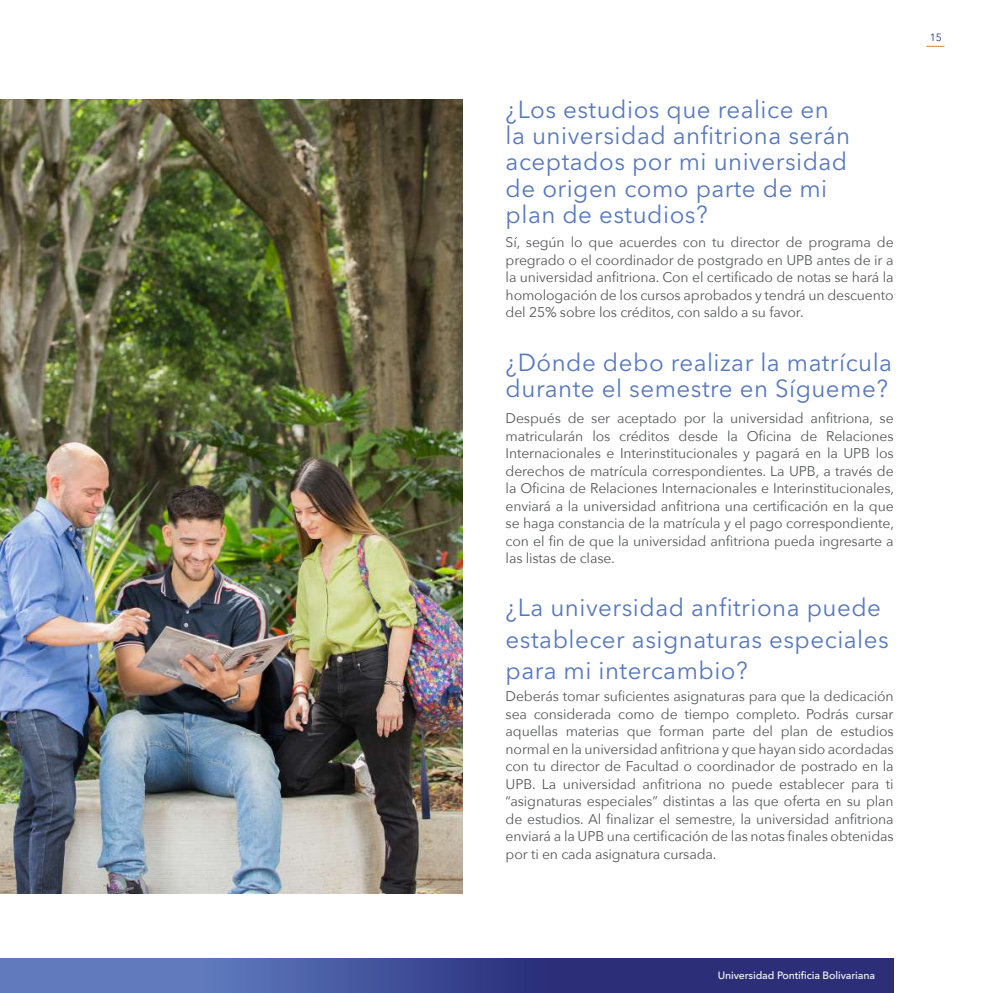
<style>
.page{position:relative;width:993px;height:993px;background:#fff}
.page>*{position:absolute;margin:0;border:0;box-sizing:border-box;transform-origin:0 0}
.t1{font:24.5px/26.2px "Avenir Next LT Pro";letter-spacing:.02em;color:#5778bd}
.t2{font:14px/17.5px "Avenir Next";letter-spacing:-.01em;color:#57585a;text-align:justify}
.t3{font:500 10.5px "Avenir Next LT Pro";letter-spacing:-.01em;color:#fff}
.t4{font:10.5px "Avenir Next LT Pro";color:#263873}
</style>
<div class="page">
<svg style="left:0;top:958px;width:893px;height:34px;background:#414e95"></svg>
<svg style="left:926px;top:46px;width:17px;height:1px"></svg>
<img style="left:0;top:99px;width:462px;height:794px">
<h1 class="t1" style="left:505px;top:96px;width:346px">¿Los estudios que realice en la universidad anfitriona serán aceptados por mi universidad de origen como parte de mi plan de estudios?</h1>
<p class="t2" style="left:505px;top:233px;width:389px">Sí, según lo que acuerdes con tu director de programa de pregrado o el coordinador de postgrado en UPB antes de ir a la universidad anfitriona. Con el certificado de notas se hará la homologación de los cursos aprobados y tendrá un descuento del 25% sobre los créditos, con saldo a su favor.</p>
<h1 class="t1" style="left:505px;top:349px;width:388px">¿Dónde debo realizar la matrícula durante el semestre en Sígueme?</h1>
<p class="t2" style="left:505px;top:409px;width:390px">Después de ser aceptado por la universidad anfitriona, se matricularán los créditos desde la Oficina de Relaciones Internacionales e Interinstitucionales y pagará en la UPB los derechos de matrícula correspondientes. La UPB, a través de la Oficina de Relaciones Internacionales e Interinstitucionales, enviará a la universidad anfitriona una certificación en la que se haga constancia de la matrícula y el pago correspondiente, con el fin de que la universidad anfitriona pueda ingresarte a las listas de clase.</p>
<h1 class="t1" style="left:505px;top:592px;width:384px;line-height:31.5px">¿La universidad anfitriona puede establecer asignaturas especiales para mi intercambio?</h1>
<p class="t2" style="left:505px;top:686px;width:389px">Deberás tomar suficientes asignaturas para que la dedicación sea considerada como de tiempo completo. Podrás cursar aquellas materias que forman parte del plan de estudios normal en la universidad anfitriona y que hayan sido acordadas con tu director de Facultad o coordinador de postrado en la UPB. La universidad anfitriona no puede establecer para ti “asignaturas especiales” distintas a las que oferta en su plan de estudios. Al finalizar el semestre, la universidad anfitriona enviará a la UPB una certificación de las notas finales obtenidas por ti en cada asignatura cursada.</p>
<p class="t4" style="left:929px;top:31px;width:14px">15</p>
<p class="t3" style="left:717px;top:968px;width:159px">Universidad Pontificia Bolivariana</p>
</div>
